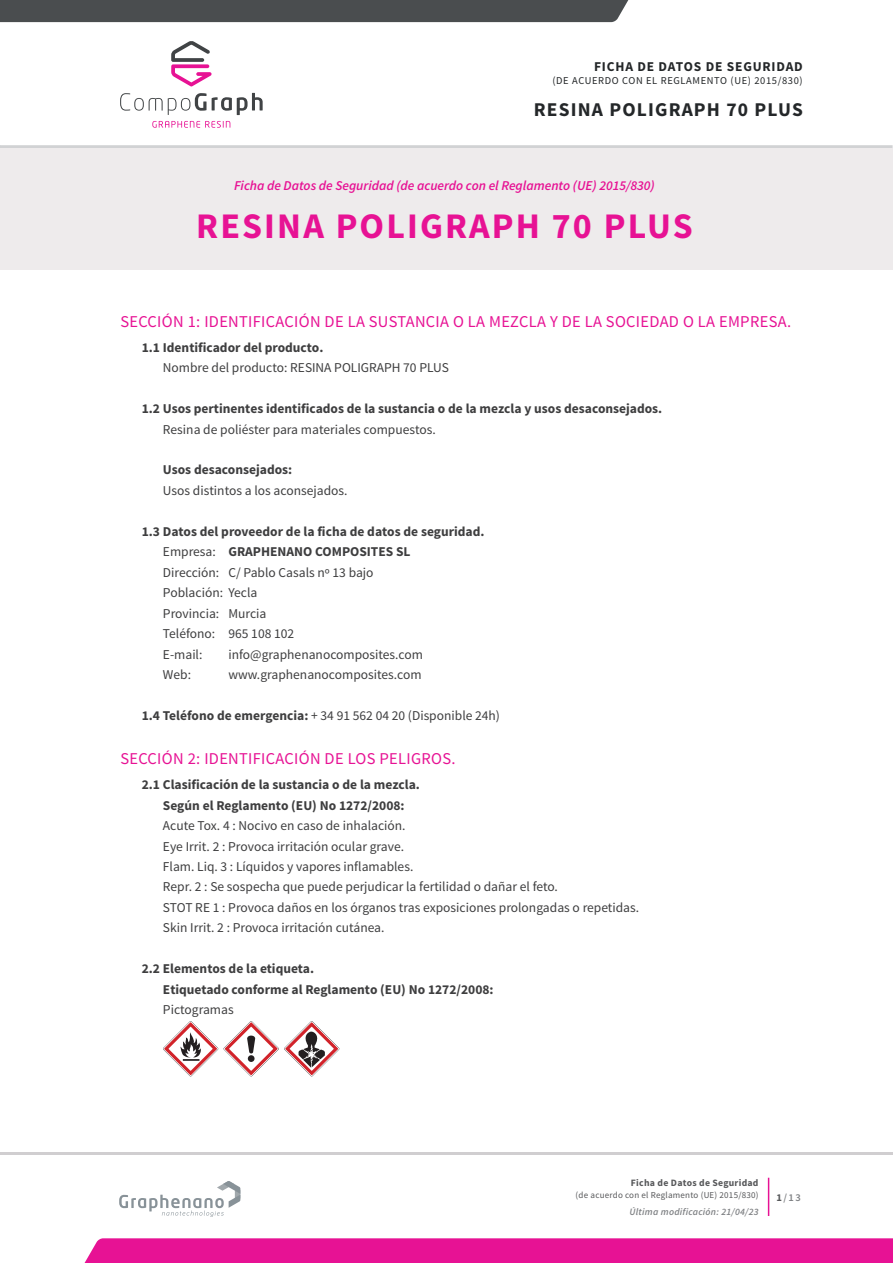
<style>
.page{position:relative;width:893px;height:1263px;background:#fff}
.page>*{position:absolute;margin:0;border:0;box-sizing:border-box;transform-origin:0 0}
.t1{font:700 36px "Source Sans Pro";letter-spacing:.06em;color:#e71294}
.t2{font:700 19.5px "Source Sans Pro";letter-spacing:.06em;color:#242729}
.t3{font:16.5px "Source Sans Pro";letter-spacing:.02em;color:#e71294}
.t4{font:13.5px "Source Sans Pro";color:#3e3e3f}
.t5{font:700 13.5px "Source Sans Pro";color:#3e3e3f}
.t6{font:italic 600 13.5px "Source Sans Pro";color:#e71294}
.t7{font:700 13.5px "Source Sans Pro";letter-spacing:.06em;color:#242729}
.t8{font:10.5px "Source Sans Pro";letter-spacing:.06em;color:#242729}
.t9{font:600 10.5px "Source Sans Pro";color:#808285}
.t10{font:italic 600 9.75px "Source Sans Pro";letter-spacing:.025em;color:#808285}
.t11{font:700 9.75px "Source Sans Pro";letter-spacing:.025em;color:#57585a}
.t12{font:9px "Source Sans Pro";letter-spacing:.025em;color:#57585a}
.s1{font-weight:400}
.s2{font-weight:700}
.s3{font-weight:700;color:#57585a}
</style>
<div class="page">
<div style="left:85px;top:1238px;width:808px;height:24px;background:#e71294"></div>
<div style="left:0;top:0;width:629px;height:22px;background:#4a4d4f"></div>
<hr style="left:0;top:1152px;width:893px;height:2px;background:#d0ced0">
<svg style="left:152px;top:121px;width:78px;height:7px"></svg>
<svg style="left:171px;top:41px;width:41px;height:45px"></svg>
<svg style="left:120px;top:93px;width:143px;height:22px"></svg>
<hr style="left:768px;top:1178px;width:1px;height:38px;background:#e71294">
<svg style="left:119px;top:1181px;width:121px;height:36px"></svg>
<hr style="left:0;top:145px;width:893px;height:3px;background:#d1d2d4">
<div style="left:0;top:148px;width:893px;height:122px;background:#eeebec"></div>
<svg style="left:163px;top:1021px;width:176px;height:55px"></svg>
<p class="t7" style="left:594px;top:58px;width:210px">FICHA DE DATOS DE SEGURIDAD</p>
<p class="t8" style="left:552px;top:74px;width:252px">(DE ACUERDO CON EL REGLAMENTO (UE) 2015/830)</p>
<h2 class="t2" style="left:534px;top:97px;width:270px">RESINA POLIGRAPH 70 PLUS</h2>
<p class="t6" style="left:234px;top:177px;width:422px">Ficha de Datos de Seguridad (de acuerdo con el Reglamento (UE) 2015/830)</p>
<p class="t1" style="left:196px;top:203px;width:498px">RESINA POLIGRAPH 70 PLUS</p>
<p class="t3" style="left:120px;top:311px;width:672px">SECCIÓN 1: IDENTIFICACIÓN DE LA SUSTANCIA O LA MEZCLA Y DE LA SOCIEDAD O LA EMPRESA.</p>
<p class="t5" style="left:142px;top:339px;width:183px">1.1 Identificador del producto.</p>
<p class="t4" style="left:163px;top:359px;width:287px">Nombre del producto: RESINA POLIGRAPH 70 PLUS</p>
<p class="t5" style="left:142px;top:400px;width:522px">1.2 Usos pertinentes identificados de la sustancia o de la mezcla y usos desaconsejados.</p>
<p class="t4" style="left:163px;top:421px;width:274px">Resina de poliéster para materiales compuestos.</p>
<p class="t5" style="left:163px;top:461px;width:131px">Usos desaconsejados:</p>
<p class="t4" style="left:163px;top:482px;width:186px">Usos distintos a los aconsejados.</p>
<p class="t5" style="left:142px;top:523px;width:344px">1.3 Datos del proveedor de la ficha de datos de seguridad.</p>
<p class="t5" style="left:163px;top:543px;width:249px"><span class="s1">Empresa:</span> GRAPHENANO COMPOSITES SL</p>
<p class="t4" style="left:163px;top:564px;width:212px">Dirección: C/ Pablo Casals nº 13 bajo</p>
<p class="t4" style="left:163px;top:584px;width:96px">Población: Yecla</p>
<p class="t4" style="left:163px;top:605px;width:105px">Provincia: Murcia</p>
<p class="t4" style="left:163px;top:625px;width:133px">Teléfono: 965 108 102</p>
<p class="t4" style="left:163px;top:646px;width:41px">E-mail:</p>
<p class="t4" style="left:228px;top:646px;width:196px">info@graphenanocomposites.com</p>
<p class="t4" style="left:163px;top:666px;width:30px">Web:</p>
<p class="t4" style="left:228px;top:666px;width:195px">www.graphenanocomposites.com</p>
<p class="t4" style="left:142px;top:707px;width:360px"><span class="s2">1.4 Teléfono de emergencia:</span> + 34 91 562 04 20 (Disponible 24h)</p>
<p class="t3" style="left:120px;top:749px;width:337px">SECCIÓN 2: IDENTIFICACIÓN DE LOS PELIGROS.</p>
<p class="t5" style="left:142px;top:776px;width:280px">2.1 Clasificación de la sustancia o de la mezcla.</p>
<p class="t5" style="left:163px;top:796px;width:243px">Según el Reglamento (EU) No 1272/2008:</p>
<p class="t4" style="left:163px;top:817px;width:244px">Acute Tox. 4 : Nocivo en caso de inhalación.</p>
<p class="t4" style="left:163px;top:838px;width:243px">Eye Irrit. 2 : Provoca irritación ocular grave.</p>
<p class="t4" style="left:163px;top:858px;width:252px">Flam. Liq. 3 : Líquidos y vapores inflamables.</p>
<p class="t4" style="left:163px;top:878px;width:396px">Repr. 2 : Se sospecha que puede perjudicar la fertilidad o dañar el feto.</p>
<p class="t4" style="left:163px;top:899px;width:478px">STOT RE 1 : Provoca daños en los órganos tras exposiciones prolongadas o repetidas.</p>
<p class="t4" style="left:163px;top:919px;width:223px">Skin Irrit. 2 : Provoca irritación cutánea.</p>
<p class="t5" style="left:142px;top:960px;width:174px">2.2 Elementos de la etiqueta.</p>
<p class="t5" style="left:163px;top:980px;width:332px">Etiquetado conforme al Reglamento (EU) No 1272/2008:</p>
<p class="t4" style="left:163px;top:1001px;width:72px">Pictogramas</p>
<p class="t11" style="left:631px;top:1177px;width:129px">Ficha de Datos de Seguridad</p>
<p class="t12" style="left:576px;top:1189px;width:184px">(de acuerdo con el Reglamento (UE) 2015/830)</p>
<p class="t10" style="left:629px;top:1205px;width:131px">Última modificación: 21/04/23</p>
<p class="t9" style="left:776px;top:1191px;width:26px"><span class="s3">1</span>/13</p>
</div>
